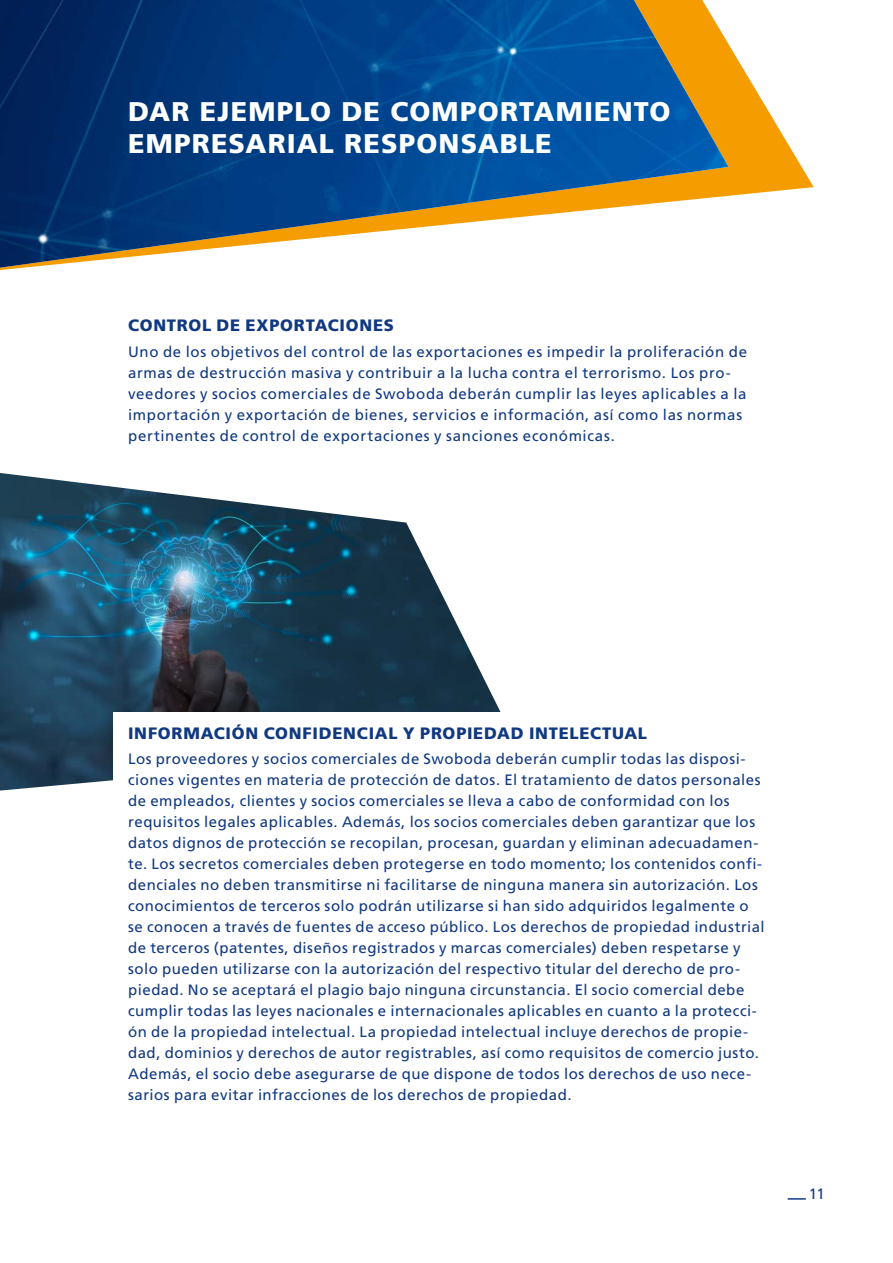
<style>
.page{position:relative;width:893px;height:1263px;background:#fff}
.page>*{position:absolute;margin:0;border:0;box-sizing:border-box;transform-origin:0 0}
.t1{font:900 27px/32.4px "Frutiger LT Pro";letter-spacing:.04em;color:#fff}
.t2{font:900 16.5px "Frutiger LT Pro";letter-spacing:.045em;color:#113981}
.t3{font:15px/21px "Frutiger LT Pro";letter-spacing:.035em;color:#113981}
</style>
<div class="page">
<svg style="left:788px;top:1198px;width:18px;height:1px"></svg>
<img style="left:0;top:473px;width:501px;height:318px">
<div style="left:114px;top:712px;width:563px;height:142px;background:#fff"></div>
<svg style="left:0;top:45px;width:814px;height:225px"></svg>
<img style="left:0;top:0;width:729px;height:268px">
<h1 class="t1" style="left:128px;top:95px;width:544px">DAR EJEMPLO DE COMPORTAMIENTO<br>EMPRESARIAL RESPONSABLE</h1>
<p class="t2" style="left:128px;top:316px;width:267px">CONTROL DE EXPORTACIONES</p>
<p class="t3" style="left:128px;top:341px;width:620px">Uno de los objetivos del control de las exportaciones es impedir la proliferación de armas de destrucción masiva y contribuir a la lucha contra el terrorismo. Los pro&shy;veedores y socios comerciales de Swoboda deberán cumplir las leyes aplicables a la importación y exportación de bienes, servicios e información, así como las normas pertinentes de control de exportaciones y sanciones económicas.</p>
<p class="t2" style="left:128px;top:723px;width:520px">INFORMACIÓN CONFIDENCIAL Y PROPIEDAD INTELECTUAL</p>
<p class="t3" style="left:128px;top:748px;width:638px">Los proveedores y socios comerciales de Swoboda deberán cumplir todas las disposi&shy;ciones vigentes en materia de protección de datos. El tratamiento de datos personales de empleados, clientes y socios comerciales se lleva a cabo de conformidad con los requisitos legales aplicables. Además, los socios comerciales deben garantizar que los datos dignos de protección se recopilan, procesan, guardan y eliminan adecuadamen&shy;te. Los secretos comerciales deben protegerse en todo momento; los contenidos confi&shy;denciales no deben transmitirse ni facilitarse de ninguna manera sin autorización. Los conocimientos de terceros solo podrán utilizarse si han sido adquiridos legalmente o se conocen a través de fuentes de acceso público. Los derechos de propiedad industrial de terceros (patentes, diseños registrados y marcas comerciales) deben respetarse y solo pueden utilizarse con la autorización del respectivo titular del derecho de pro&shy;piedad. No se aceptará el plagio bajo ninguna circunstancia. El socio comercial debe cumplir todas las leyes nacionales e internacionales aplicables en cuanto a la protecci&shy;ón de la propiedad intelectual. La propiedad intelectual incluye derechos de propie&shy;dad, dominios y derechos de autor registrables, así como requisitos de comercio justo.<br>Además, el socio debe asegurarse de que dispone de todos los derechos de uso nece&shy;sarios para evitar infracciones de los derechos de propiedad.</p>
<p class="t3" style="left:809px;top:1183px;width:18px">11</p>
</div>
